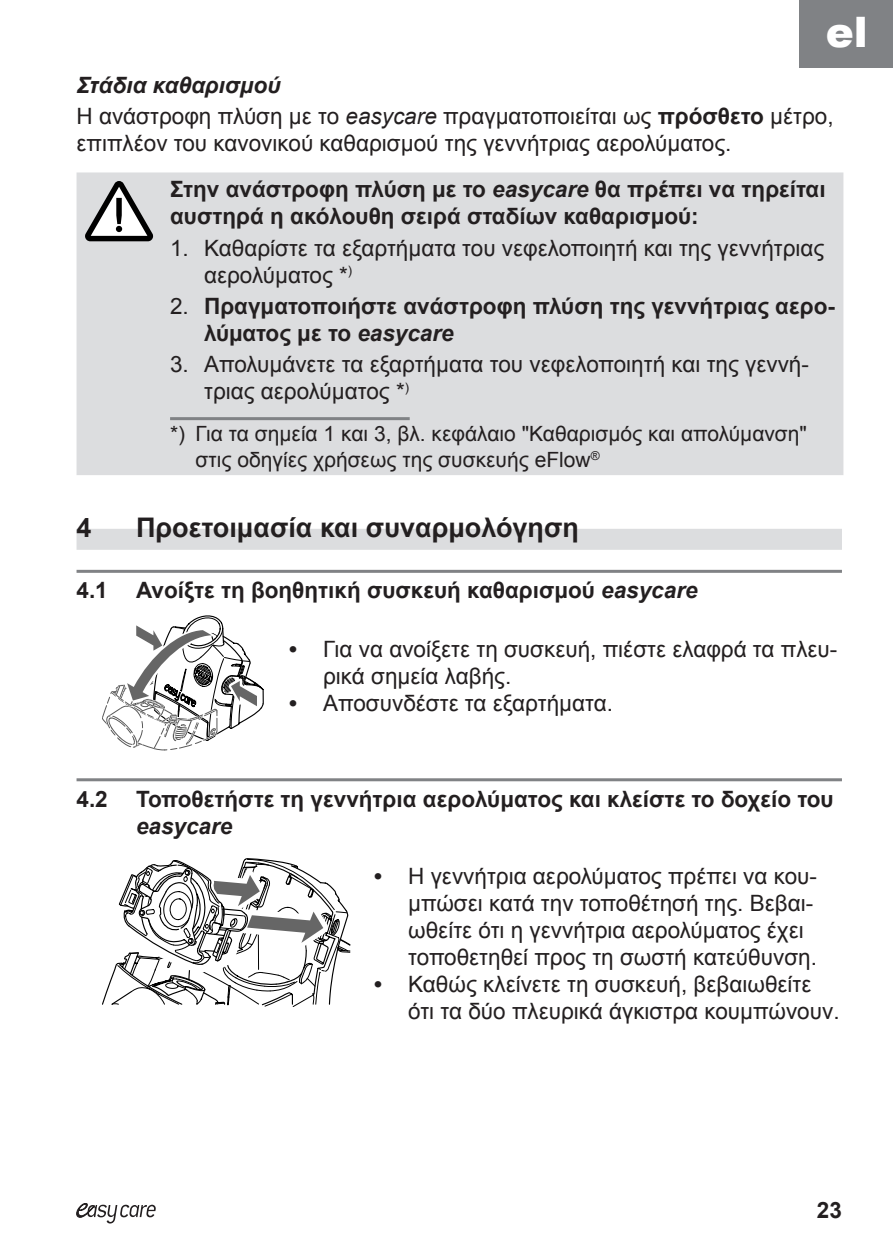
<style>
.page{position:relative;width:893px;height:1259px;background:#fff}
.page>*{position:absolute;margin:0;border:0;box-sizing:border-box;transform-origin:0 0}
.t1{font:900 42px "Arial";color:#fff}
.t2{font:700 27px "Arial";color:#231f20}
.t3{font:22.5px/27px "Arial";color:#231f20}
.t4{font:700 22.5px/27px "Arial";color:#231f20}
.t5{font:italic 700 22.5px "Arial";color:#231f20}
.t6{font:21px/25.2px "Arial";color:#231f20}
.s1{font-weight:700;font-style:italic}
.s2{font-style:italic}
.s3{font-weight:700}
.s4{font-weight:400}
</style>
<div class="page">
<div style="left:799px;top:0;width:94px;height:68px;background:#808285"></div>
<svg style="left:77px;top:1203px;width:79px;height:20px"></svg>
<div style="left:77px;top:529px;width:765px;height:21px;background:#dcdddf"></div>
<hr style="left:77px;top:570px;width:765px;height:3px;background:#808285">
<hr style="left:77px;top:778px;width:765px;height:3px;background:#808285">
<div style="left:77px;top:172px;width:766px;height:303px;background:#dcdddf"></div>
<svg style="left:85px;top:181px;width:68px;height:60px"></svg>
<hr style="left:170px;top:417px;width:240px;height:3px;background:#808285">
<svg style="left:102px;top:615px;width:162px;height:135px"></svg>
<svg style="left:102px;top:858px;width:249px;height:149px"></svg>
<h1 class="t1" style="left:826px;top:2px;width:44px">el</h1>
<p class="t3" style="left:77px;top:69px;width:759px;line-height:31.2px"><span class="s1">Στάδια καθαρισμού<br></span>Η ανάστροφη πλύση με το <span class="s2">easycare</span> πραγματοποιείται ως <span class="s3">πρόσθετο</span> μέτρο,</p>
<p class="t3" style="left:170px;top:120px;width:657px;line-height:46.2px;text-indent:-94px">επιπλέον του κανονικού καθαρισμού της γεννήτριας αερολύµατος.<br><span class="s3">Στην ανάστροφη πλύση με το</span> <span class="s1">easycare</span> <span class="s3">θα πρέπει να τηρείται</span></p>
<p class="t4" style="left:170px;top:203px;width:530px">αυστηρά η ακόλουθη σειρά σταδίων καθαρισμού:</p>
<p class="t3" style="left:204px;top:234px;width:622px;text-indent:-34px">1. Καθαρίστε τα εξαρτήματα του νεφελοποιητή και της γεννήτριας αερολύµατος *<sup>)</sup></p>
<p class="t4" style="left:204px;top:293px;width:632px;text-indent:-34px"><span class="s4">2.</span> Πραγματοποιήστε ανάστροφη πλύση της γεννήτριας αερο&shy;λύµατος με το <span class="s2">easycare</span></p>
<p class="t3" style="left:204px;top:351px;width:606px;text-indent:-34px">3. Απολυμάνετε τα εξαρτήματα του νεφελοποιητή και της γεννή&shy;τριας αερολύµατος *<sup>)</sup></p>
<p class="t6" style="left:196px;top:421px;width:613px;text-indent:-26px">*) Για τα σημεία 1 και 3, βλ. κεφάλαιο "Καθαρισμός και απολύµανση" στις οδηγίες χρήσεως της συσκευής eFlow<sup>®</sup></p>
<p class="t2" style="left:77px;top:509px;width:17px">4</p>
<p class="t2" style="left:136px;top:509px;width:444px">Προετοιμασία και συναρμολόγηση</p>
<p class="t4" style="left:77px;top:577px;width:33px">4.1</p>
<p class="t4" style="left:136px;top:577px;width:563px">Ανοίξτε τη βοηθητική συσκευή καθαρισμού <span class="s2">easycare</span></p>
<p class="t3" style="left:323px;top:636px;width:516px;text-indent:-34px"><span class="s3">•</span> Για να ανοίξετε τη συσκευή, πιέστε ελαφρά τα πλευ&shy;ρικά σημεία λαβής.</p>
<p class="t3" style="left:289px;top:690px;width:325px"><span class="s3">•</span> Αποσυνδέστε τα εξαρτήματα.</p>
<p class="t4" style="left:77px;top:785px;width:33px">4.2</p>
<p class="t4" style="left:136px;top:785px;width:699px">Τοποθετήστε τη γεννήτρια αερολύματος και κλείστε το δοχείο του</p>
<p class="t5" style="left:136px;top:811px;width:98px">easycare</p>
<p class="t3" style="left:408px;top:862px;width:410px;text-indent:-34px"><span class="s3">•</span> Η γεννήτρια αερολύματος πρέπει να κου&shy;μπώσει κατά την τοποθέτησή της. Βεβαι&shy;ωθείτε ότι η γεννήτρια αερολύματος έχει τοποθετηθεί προς τη σωστή κατεύθυνση.</p>
<p class="t3" style="left:408px;top:970px;width:433px;text-indent:-34px"><span class="s3">•</span> Καθώς κλείνετε τη συσκευή, βεβαιωθείτε ότι τα δύο πλευρικά άγκιστρα κουμπώνουν.</p>
<p class="t4" style="left:817px;top:1196px;width:27px">23</p>
</div>
